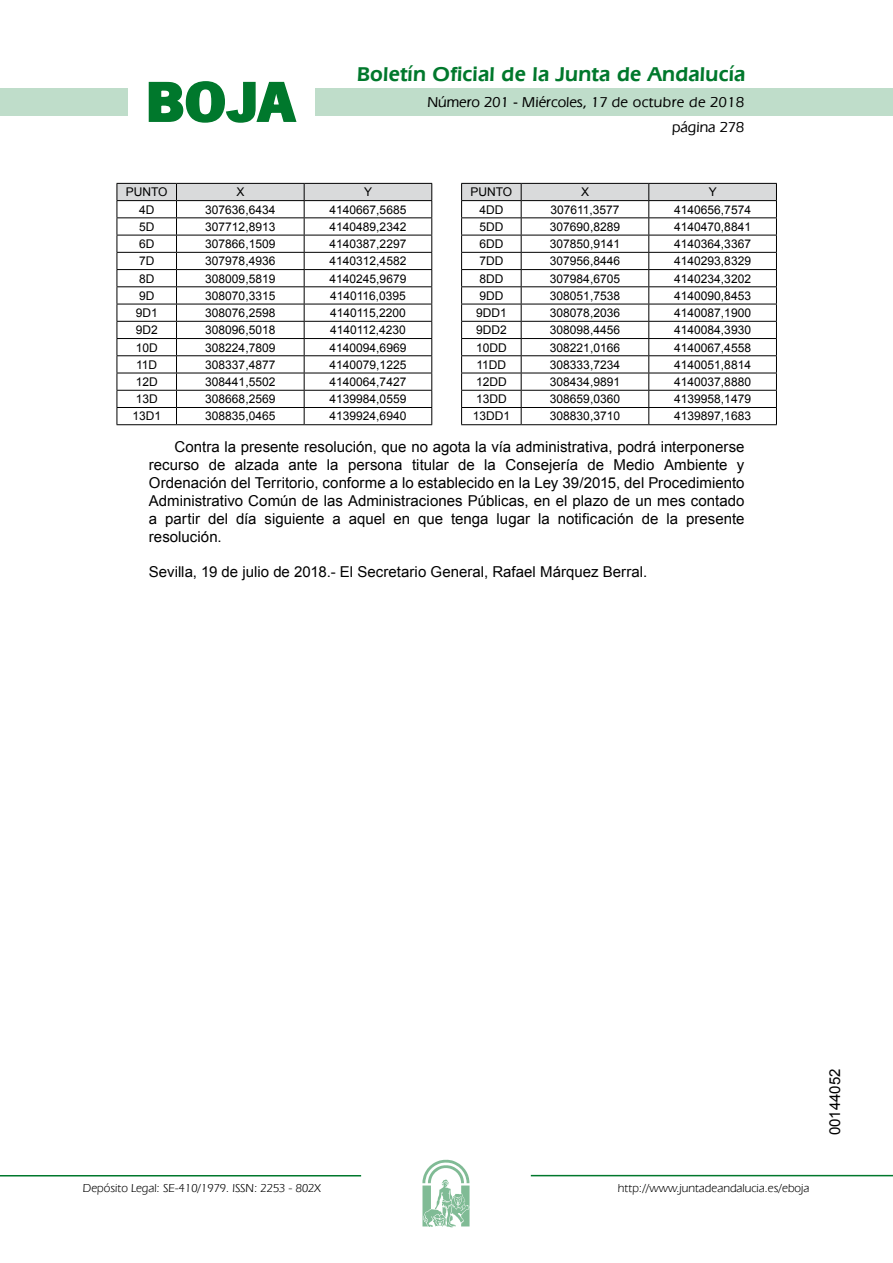
<style>
.page{position:relative;width:893px;height:1263px;background:#fff}
.page>*{position:absolute;margin:0;border:0;box-sizing:border-box;transform-origin:0 0}
.t1{font:700 57.75px "News Got T";color:#00782c;scale:1.14 1}
.t2{font:600 21px "Eras IT Cby BT";letter-spacing:.01em;color:#00782c}
.t3{font:15px/18px "Arial";color:#000;text-align:justify}
.t4{font:500 15px/24.5px "Eras IT Cby BT";color:#000;text-align:right}
.t5{font:12px "Arial";color:#000}
.t6{font:12px "Eras IT Cby BT";color:#000}
</style>
<div class="page">
<div style="left:315px;top:88px;width:577px;height:28px;background:#bfddca"></div>
<div style="left:0;top:88px;width:128px;height:28px;background:#bfddca"></div>
<hr style="left:0;top:1175px;width:361px;height:2px;background:#00782c">
<svg style="left:422px;top:1159px;width:47px;height:68px"></svg>
<hr style="left:531px;top:1175px;width:361px;height:1px;background:#00782c">
<svg style="left:148px;top:81px;width:149px;height:42px"></svg>
<hr style="left:116px;top:424px;width:60px;height:1px;background:#000">
<hr style="left:176px;top:424px;width:128px;height:1px;background:#000">
<hr style="left:304px;top:424px;width:128px;height:1px;background:#000">
<hr style="left:461px;top:424px;width:60px;height:1px;background:#000">
<hr style="left:521px;top:424px;width:127px;height:1px;background:#000">
<hr style="left:648px;top:424px;width:128px;height:1px;background:#000">
<svg style="left:116px;top:183px;width:661px;height:241px"></svg>
<h1 class="t1" style="left:145px;top:68px;width:133px">BOJA</h1>
<h2 class="t2" style="left:357px;top:62px;width:390px">Boletín Oficial de la Junta de Andalucía</h2>
<p class="t4" style="left:427px;top:90px;width:318px">Número 201 - Miércoles, 17 de octubre de 2018 página 278</p>
<p class="t5" style="left:126px;top:184px;width:43px">PUNTO</p>
<p class="t5" style="left:236px;top:184px;width:10px">X</p>
<p class="t5" style="left:364px;top:184px;width:10px">Y</p>
<p class="t5" style="left:470px;top:184px;width:43px">PUNTO</p>
<p class="t5" style="left:581px;top:184px;width:10px">X</p>
<p class="t5" style="left:708px;top:184px;width:10px">Y</p>
<p class="t5" style="left:139px;top:202px;width:17px">4D</p>
<p class="t5" style="left:205px;top:202px;width:72px">307636,6434</p>
<p class="t5" style="left:329px;top:202px;width:78px">4140667,5685</p>
<p class="t5" style="left:479px;top:202px;width:25px">4DD</p>
<p class="t5" style="left:550px;top:202px;width:71px">307611,3577</p>
<p class="t5" style="left:674px;top:202px;width:78px">4140656,7574</p>
<p class="t5" style="left:139px;top:219px;width:17px">5D</p>
<p class="t5" style="left:205px;top:219px;width:72px">307712,8913</p>
<p class="t5" style="left:329px;top:219px;width:78px">4140489,2342</p>
<p class="t5" style="left:479px;top:219px;width:25px">5DD</p>
<p class="t5" style="left:550px;top:219px;width:72px">307690,8289</p>
<p class="t5" style="left:674px;top:219px;width:78px">4140470,8841</p>
<p class="t5" style="left:139px;top:236px;width:17px">6D</p>
<p class="t5" style="left:205px;top:236px;width:72px">307866,1509</p>
<p class="t5" style="left:329px;top:236px;width:78px">4140387,2297</p>
<p class="t5" style="left:479px;top:236px;width:25px">6DD</p>
<p class="t5" style="left:550px;top:236px;width:72px">307850,9141</p>
<p class="t5" style="left:674px;top:236px;width:78px">4140364,3367</p>
<p class="t5" style="left:139px;top:253px;width:17px">7D</p>
<p class="t5" style="left:205px;top:253px;width:72px">307978,4936</p>
<p class="t5" style="left:329px;top:253px;width:78px">4140312,4582</p>
<p class="t5" style="left:479px;top:253px;width:25px">7DD</p>
<p class="t5" style="left:550px;top:253px;width:72px">307956,8446</p>
<p class="t5" style="left:674px;top:253px;width:78px">4140293,8329</p>
<p class="t5" style="left:139px;top:270px;width:17px">8D</p>
<p class="t5" style="left:205px;top:270px;width:72px">308009,5819</p>
<p class="t5" style="left:329px;top:270px;width:78px">4140245,9679</p>
<p class="t5" style="left:479px;top:270px;width:25px">8DD</p>
<p class="t5" style="left:550px;top:270px;width:72px">307984,6705</p>
<p class="t5" style="left:674px;top:270px;width:78px">4140234,3202</p>
<p class="t5" style="left:139px;top:288px;width:17px">9D</p>
<p class="t5" style="left:205px;top:288px;width:72px">308070,3315</p>
<p class="t5" style="left:330px;top:288px;width:77px">4140116,0395</p>
<p class="t5" style="left:479px;top:288px;width:25px">9DD</p>
<p class="t5" style="left:550px;top:288px;width:72px">308051,7538</p>
<p class="t5" style="left:674px;top:288px;width:78px">4140090,8453</p>
<p class="t5" style="left:136px;top:305px;width:24px">9D1</p>
<p class="t5" style="left:205px;top:305px;width:72px">308076,2598</p>
<p class="t5" style="left:330px;top:305px;width:77px">4140115,2200</p>
<p class="t5" style="left:476px;top:305px;width:32px">9DD1</p>
<p class="t5" style="left:550px;top:305px;width:72px">308078,2036</p>
<p class="t5" style="left:674px;top:305px;width:78px">4140087,1900</p>
<p class="t5" style="left:136px;top:322px;width:24px">9D2</p>
<p class="t5" style="left:205px;top:322px;width:72px">308096,5018</p>
<p class="t5" style="left:330px;top:322px;width:77px">4140112,4230</p>
<p class="t5" style="left:476px;top:322px;width:32px">9DD2</p>
<p class="t5" style="left:550px;top:322px;width:72px">308098,4456</p>
<p class="t5" style="left:674px;top:322px;width:78px">4140084,3930</p>
<p class="t5" style="left:136px;top:339px;width:24px">10D</p>
<p class="t5" style="left:205px;top:339px;width:72px">308224,7809</p>
<p class="t5" style="left:329px;top:339px;width:78px">4140094,6969</p>
<p class="t5" style="left:476px;top:339px;width:32px">10DD</p>
<p class="t5" style="left:550px;top:339px;width:72px">308221,0166</p>
<p class="t5" style="left:674px;top:339px;width:78px">4140067,4558</p>
<p class="t5" style="left:136px;top:357px;width:23px">11D</p>
<p class="t5" style="left:205px;top:357px;width:72px">308337,4877</p>
<p class="t5" style="left:329px;top:357px;width:78px">4140079,1225</p>
<p class="t5" style="left:476px;top:357px;width:31px">11DD</p>
<p class="t5" style="left:550px;top:357px;width:72px">308333,7234</p>
<p class="t5" style="left:674px;top:357px;width:78px">4140051,8814</p>
<p class="t5" style="left:136px;top:374px;width:24px">12D</p>
<p class="t5" style="left:205px;top:374px;width:72px">308441,5502</p>
<p class="t5" style="left:329px;top:374px;width:78px">4140064,7427</p>
<p class="t5" style="left:476px;top:374px;width:32px">12DD</p>
<p class="t5" style="left:550px;top:374px;width:72px">308434,9891</p>
<p class="t5" style="left:674px;top:374px;width:78px">4140037,8880</p>
<p class="t5" style="left:136px;top:391px;width:24px">13D</p>
<p class="t5" style="left:205px;top:391px;width:72px">308668,2569</p>
<p class="t5" style="left:329px;top:391px;width:78px">4139984,0559</p>
<p class="t5" style="left:476px;top:391px;width:32px">13DD</p>
<p class="t5" style="left:550px;top:391px;width:72px">308659,0360</p>
<p class="t5" style="left:674px;top:391px;width:78px">4139958,1479</p>
<p class="t5" style="left:132px;top:408px;width:30px">13D1</p>
<p class="t5" style="left:205px;top:408px;width:72px">308835,0465</p>
<p class="t5" style="left:329px;top:408px;width:78px">4139924,6940</p>
<p class="t5" style="left:472px;top:408px;width:39px">13DD1</p>
<p class="t5" style="left:550px;top:408px;width:72px">308830,3710</p>
<p class="t5" style="left:674px;top:408px;width:78px">4139897,1683</p>
<p class="t3" style="left:149px;top:437px;width:597px;text-indent:26px">Contra la presente resolución, que no agota la vía administrativa, podrá interponerse recurso de alzada ante la persona titular de la Consejería de Medio Ambiente y Ordenación del Territorio, conforme a lo establecido en la Ley 39/2015, del Procedimiento Administrativo Común de las Administraciones Públicas, en el plazo de un mes contado a partir del día siguiente a aquel en que tenga lugar la notificación de la presente resolución.</p>
<p class="t3" style="left:149px;top:562px;width:499px">Sevilla, 19 de julio de 2018.- El Secretario General, Rafael Márquez Berral.</p>
<p class="t6" style="left:83px;top:1181px;width:239px">Depósito Legal: SE-410/1979. ISSN: 2253 - 802X</p>
<p class="t6" style="left:618px;top:1181px;width:193px">http://www.juntadeandalucia.es/eboja</p>
<p class="t3" style="left:826px;top:1135px;width:68px;rotate:-90deg">00144052</p>
</div>
